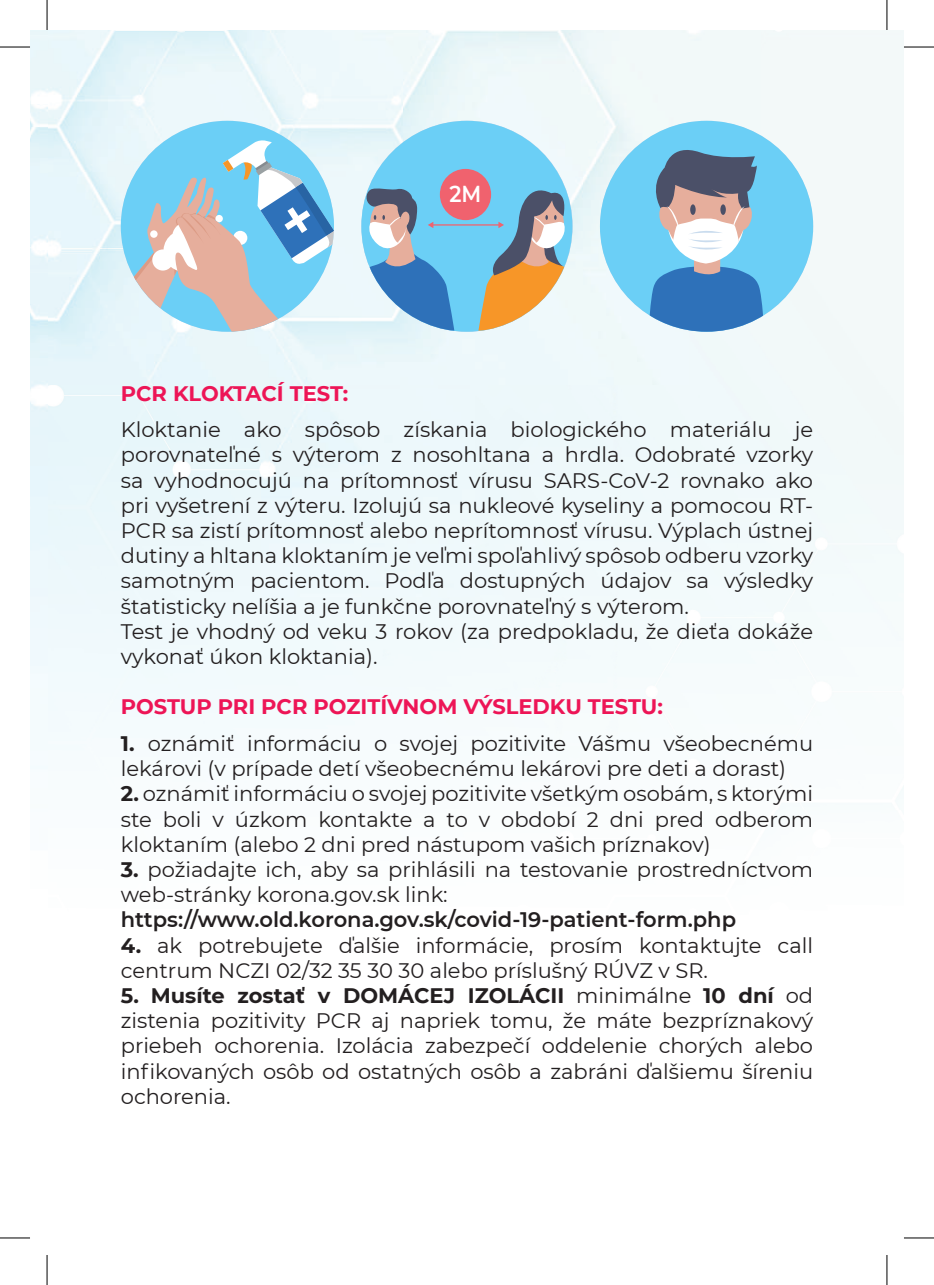
<style>
.page{position:relative;width:934px;height:1285px;background:#fff}
.page>*{position:absolute;margin:0;border:0;box-sizing:border-box;transform-origin:0 0}
.t1{font:600 23px "Montserrat";color:#fff;scale:.9 1}
.t2{font:21px/25.2px "Montserrat";color:#231f20}
.t3{font:600 21px "Montserrat";color:#231f20}
.t4{font:700 21px "Montserrat";color:#ed1556}
.s1{font-weight:700}
</style>
<div class="page">
<div style="left:599px;top:121px;width:213px;height:211px;background:#6bcff6;border-radius:50%"></div>
<svg style="left:647px;top:150px;width:117px;height:182px"></svg>
<div style="left:121px;top:121px;width:213px;height:211px;background:#6bcff6;border-radius:50%"></div>
<svg style="left:121px;top:138px;width:213px;height:194px"></svg>
<div style="left:361px;top:121px;width:211px;height:211px;background:#6bcff6;border-radius:50%"></div>
<svg style="left:361px;top:182px;width:211px;height:149px"></svg>
<div style="left:439px;top:169px;width:52px;height:51px;background:#f0626e;border-radius:50%"></div>
<hr style="left:0;top:47px;width:30px;height:1px;background:#000">
<hr style="left:903px;top:47px;width:30px;height:1px;background:#000">
<hr style="left:0;top:1237px;width:30px;height:1px;background:#000">
<hr style="left:903px;top:1237px;width:30px;height:1px;background:#000">
<hr style="left:47px;top:0;width:1px;height:30px;background:#000">
<hr style="left:47px;top:1255px;width:1px;height:30px;background:#000">
<hr style="left:886px;top:0;width:1px;height:30px;background:#000">
<hr style="left:886px;top:1255px;width:1px;height:30px;background:#000">
<p class="t1" style="left:449px;top:178px;width:37px">2M</p>
<p class="t4" style="left:121px;top:378px;width:229px">PCR KLOKTACÍ TEST:</p>
<p class="t2" style="left:121px;top:416px;width:693px">Kloktanie ako spôsob získania biologického materiálu je porovnateľné s výterom z nosohltana a hrdla. Odobraté vzorky sa vyhodnocujú na prítomnosť vírusu SARS-CoV-2 rovnako ako pri vyšetrení z výteru. Izolujú sa nukleové kyseliny a pomocou RT-PCR sa zistí prítomnosť alebo neprítomnosť vírusu. Výplach ústnej dutiny a hltana kloktaním je veľmi spoľahlivý spôsob odberu vzorky samotným pacientom. Podľa dostupných údajov sa výsledky štatisticky nelíšia a je funkčne porovnateľný s výterom.<br>Test je vhodný od veku 3 rokov (za predpokladu, že dieťa dokáže vykonať úkon kloktania).</p>
<p class="t4" style="left:121px;top:692px;width:543px">POSTUP PRI PCR POZITÍVNOM VÝSLEDKU TESTU:</p>
<p class="t2" style="left:121px;top:730px;width:693px"><span class="s1">1.</span> oznámiť informáciu o svojej pozitivite Vášmu všeobecnému lekárovi (v prípade detí všeobecnému lekárovi pre deti a dorast)</p>
<p class="t2" style="left:121px;top:780px;width:693px;text-align:justify"><span class="s1">2.</span> oznámiť informáciu o svojej pozitivite všetkým osobám, s ktorými ste boli v úzkom kontakte a to v období 2 dni pred odberom kloktaním (alebo 2 dni pred nástupom vašich príznakov)</p>
<p class="t2" style="left:121px;top:856px;width:693px"><span class="s1">3.</span> požiadajte ich, aby sa prihlásili na testovanie prostredníctvom web-stránky korona.gov.sk link:</p>
<p class="t3" style="left:121px;top:905px;width:616px">https://www.old.korona.gov.sk/covid-19-patient-form.php</p>
<p class="t2" style="left:121px;top:931px;width:693px"><span class="s1">4.</span> ak potrebujete ďalšie informácie, prosím kontaktujte call centrum NCZI 02/32 35 30 30 alebo príslušný RÚVZ v SR.</p>
<p class="t2" style="left:121px;top:982px;width:693px;text-align:justify"><span class="s1">5. Musíte zostať v DOMÁCEJ IZOLÁCII</span> minimálne <span class="s1">10 dní</span> od zistenia pozitivity PCR aj napriek tomu, že máte bezpríznakový priebeh ochorenia. Izolácia zabezpečí oddelenie chorých alebo infikovaných osôb od ostatných osôb a zabráni ďalšiemu šíreniu ochorenia.</p>
</div>
